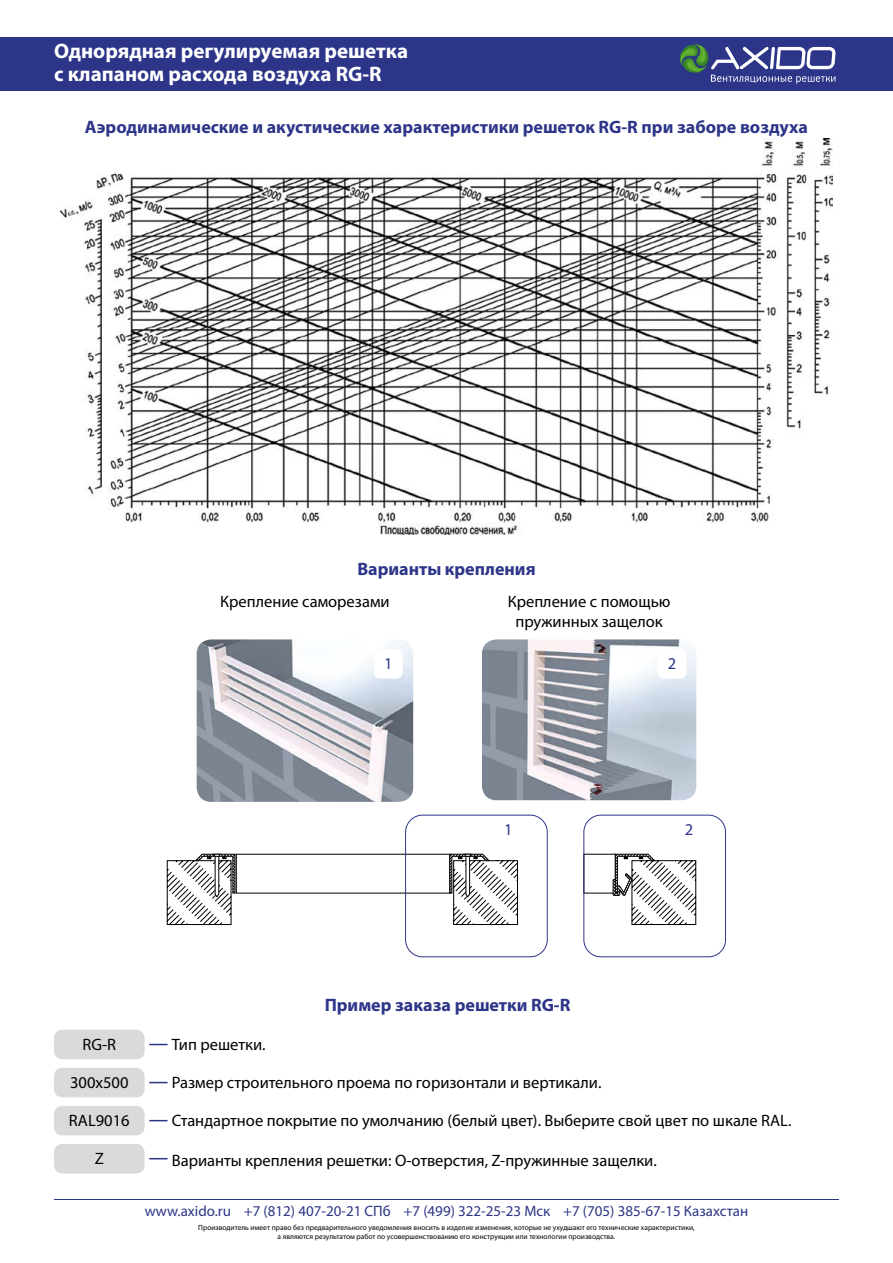
<style>
.page{position:relative;width:893px;height:1263px;background:#fff}
.page>*{position:absolute;margin:0;border:0;box-sizing:border-box;transform-origin:0 0}
.t1{font:700 21px/22.5px "Myriad Pro";color:#fff}
.t2{font:700 18px "Myriad Pro";color:#2d3589}
.t3{font:16.5px/19.8px "Myriad Pro";color:#000;text-align:center}
.t4{font:16.5px "Myriad Pro";color:#2d3589}
.t5{font:15px "Myriad Pro";color:#2d3685}
.t6{font:7.5px/9px "Myriad Pro";color:#000;text-align:center}
</style>
<div class="page">
<div style="left:0;top:37px;width:893px;height:53px;background:#2d3589"></div>
<hr style="left:54px;top:1199px;width:785px;height:1px;background:#2d3685">
<svg style="left:680px;top:44px;width:155px;height:40px"></svg>
<img style="left:60px;top:139px;width:773px;height:396px">
<img style="left:197px;top:639px;width:216px;height:163px">
<img style="left:482px;top:639px;width:214px;height:161px">
<div style="left:658px;top:649px;width:28px;height:29px;background:#fff;border-radius:6px"></div>
<div style="left:374px;top:649px;width:29px;height:29px;background:#fff;border-radius:6px"></div>
<svg style="left:167px;top:854px;width:351px;height:71px"></svg>
<div style="left:405px;top:815px;width:143px;height:142px;border:1px solid #2d3589;border-radius:17px"></div>
<div style="left:583px;top:815px;width:143px;height:142px;border:1px solid #2d3589;border-radius:17px"></div>
<svg style="left:583px;top:854px;width:113px;height:71px"></svg>
<div style="left:54px;top:1030px;width:91px;height:29px;background:#dadada;border-radius:9px"></div>
<div style="left:54px;top:1068px;width:91px;height:29px;background:#dadada;border-radius:9px"></div>
<div style="left:54px;top:1106px;width:91px;height:29px;background:#dadada;border-radius:9px"></div>
<div style="left:54px;top:1144px;width:91px;height:29px;background:#dadada;border-radius:9px"></div>
<svg style="left:149px;top:1044px;width:19px;height:1px"></svg>
<svg style="left:149px;top:1082px;width:19px;height:1px"></svg>
<svg style="left:149px;top:1120px;width:19px;height:1px"></svg>
<svg style="left:149px;top:1158px;width:19px;height:1px"></svg>
<p class="t1" style="left:54px;top:39px;width:356px">Однорядная регулируемая решетка с клапаном расхода воздуха RG-R</p>
<p class="t2" style="left:85px;top:115px;width:725px">Аэродинамические и акустические характеристики решеток RG-R при заборе воздуха</p>
<p class="t2" style="left:357px;top:557px;width:180px">Варианты крепления</p>
<p class="t3" style="left:220px;top:592px;width:171px">Крепление саморезами</p>
<p class="t3" style="left:508px;top:592px;width:164px">Крепление с помощью пружинных защелок</p>
<p class="t4" style="left:384px;top:654px;width:10px">1</p>
<p class="t4" style="left:668px;top:654px;width:10px">2</p>
<p class="t4" style="left:504px;top:819px;width:10px">1</p>
<p class="t4" style="left:685px;top:819px;width:10px">2</p>
<p class="t3" style="left:83px;top:1034px;width:35px">RG-R</p>
<p class="t3" style="left:70px;top:1072px;width:60px">300х500</p>
<p class="t3" style="left:69px;top:1110px;width:62px">RAL9016</p>
<p class="t3" style="left:95px;top:1148px;width:11px">Z</p>
<p class="t3" style="left:172px;top:1034px;width:95px">Тип решетки.</p>
<p class="t2" style="left:325px;top:993px;width:247px">Пример заказа решетки RG-R</p>
<p class="t3" style="left:172px;top:1072px;width:431px">Размер строительного проема по горизонтали и вертикали.</p>
<p class="t3" style="left:172px;top:1110px;width:621px">Стандартное покрытие по умолчанию (белый цвет). Выберите свой цвет по шкале RAL.</p>
<p class="t3" style="left:172px;top:1150px;width:487px">Варианты крепления решетки: О-отверстия, Z-пружинные защелки.</p>
<p class="t5" style="left:145px;top:1202px;width:605px">www.axido.ru +7 (812) 407-20-21 СПб +7 (499) 322-25-23 Мск +7 (705) 385-67-15 Казахстан</p>
<p class="t6" style="left:198px;top:1223px;width:498px">Производитель имеет право без предварительного уведомления вносить в изделие изменения, которые не ухудшают его технические характеристики, а являются результатом работ по усовершенствованию его конструкции или технологии производства.</p>
</div>
